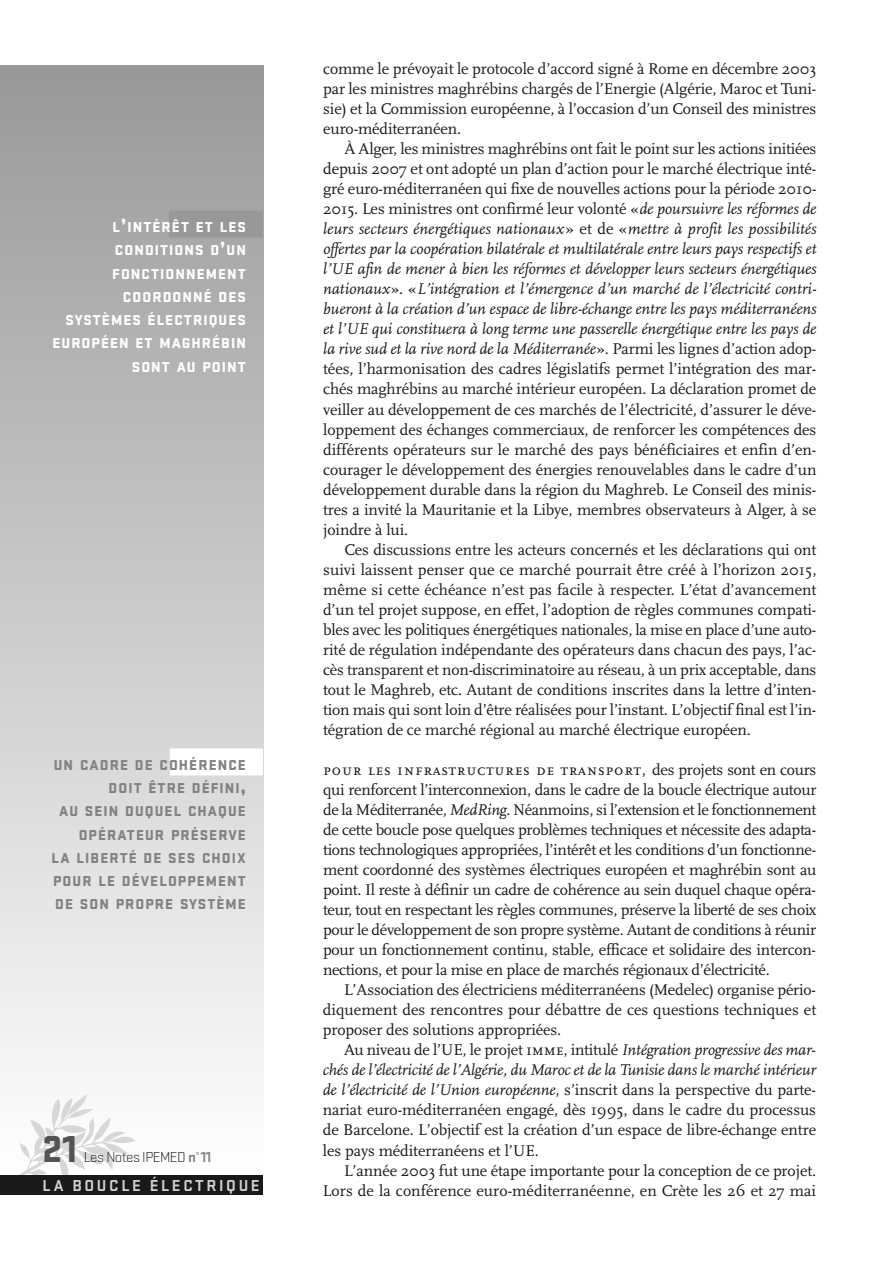
<style>
.page{position:relative;width:893px;height:1263px;background:#fff}
.page>*{position:absolute;margin:0;border:0;box-sizing:border-box;transform-origin:0 0}
.t1{font:900 39px "Stratum No 1";color:#535353}
.t2{font:700 16.5px "Stratum No 1";letter-spacing:.155em;color:#d1d1d1}
.t3{font:16.2px/20px "Scala";letter-spacing:-.005em;color:#191919;text-align:justify}
.t4{font:16.2px "Scala Caps";letter-spacing:.05em;color:#191919}
.t5{font:300 15px "Stratum No 1";letter-spacing:-.035em;color:#191919}
.t6{font:900 14.85px/23.2px "Stratum No 1";letter-spacing:.07em;color:#828282;text-align:right}
.t7{font:900 14.85px/23.2px "Stratum No 1";letter-spacing:.07em;color:#fff;text-align:right}
.s1{font-size:19.8px}
.s2{font-weight:700;color:#828282}
.s3{font-style:italic}
.s4{font-family:"Scala"}
.s5{font-family:"Scala Caps"}
</style>
<div class="page">
<div style="left:0;top:66px;width:263px;height:1111px;background:linear-gradient(to bottom,#989898,#fff)"></div>
<img style="left:15px;top:1098px;width:121px;height:78px">
<div style="left:0;top:1176px;width:263px;height:19px;background:#191919"></div>
<div style="left:169px;top:211px;width:94px;height:27px;background:#989898"></div>
<div style="left:170px;top:748px;width:93px;height:27px;background:#fff"></div>
<p class="t7" style="left:52px;top:217px;width:195px">L<span class="s1">’</span>INTÉRÊT ET LES<br>CONDITIONS D<span class="s1">’</span>UN<br>FONCTIONNEMENT<br>COORDONNÉ DES<br>SYSTÈMES ÉLECTRIQUES<br>EUROPÉEN ET MAGHRÉBIN<br>SONT AU POINT</p>
<p class="t6" style="left:52px;top:755px;width:196px">UN CADRE DE COHÉRENCE<br>DOIT ÊTRE DÉFINI<span class="s1">,<br></span>AU SEIN DUQUEL CHAQUE<br>OPÉRATEUR PRÉSERVE<br>LA LIBERTÉ DE SES CHOIX<br>POUR LE DÉVELOPPEMENT<br>DE SON PROPRE SYSTÈME</p>
<h1 class="t1" style="left:43px;top:1135px;width:36px">21</h1>
<p class="t5" style="left:84px;top:1151px;width:129px">Les Notes IPEMED <span class="s2">n°11</span></p>
<p class="t2" style="left:43px;top:1179px;width:219px">LA BOUCLE ÉLECTRIQUE</p>
<p class="t3" style="left:323px;top:58px;width:495px">comme le prévoyait le protocole d’accord signé à Rome en décembre 2003 par les ministres maghrébins chargés de l’Energie (Algérie, Maroc et Tuni&shy;sie) et la Commission européenne, à l’occasion d’un Conseil des ministres euro-méditerranéen.</p>
<p class="t3" style="left:323px;top:139px;width:495px;text-indent:21px">À Alger, les ministres maghrébins ont fait le point sur les actions initiées depuis 2007 et ont adopté un plan d’action pour le marché électrique inté&shy;gré euro-méditerranéen qui fixe de nouvelles actions pour la période 2010- 2015. Les ministres ont confirmé leur volonté «<span class="s3">de poursuivre les réformes de leurs secteurs énergétiques nationaux</span>» et de «<span class="s3">mettre à profit les possibilités offertes par la coopération bilatérale et multilatérale entre leurs pays respectifs et l’UE afin de mener à bien les réformes et développer leurs secteurs énergétiques nationaux</span>». «<span class="s3">L’intégration et l’émergence d’un marché de l’électricité contri&shy;bueront à la création d’un espace de libre-échange entre les pays méditerranéens et l’UE qui constituera à long terme une passerelle énergétique entre les pays de la rive sud et la rive nord de la Méditerranée</span>». Parmi les lignes d’action adop&shy;tées, l’harmonisation des cadres législatifs permet l’intégration des mar&shy;chés maghrébins au marché intérieur européen. La déclaration promet de veiller au développement de ces marchés de l’électricité, d’assurer le déve&shy;loppement des échanges commerciaux, de renforcer les compétences des différents opérateurs sur le marché des pays bénéficiaires et enfin d’en&shy;courager le développement des énergies renouvelables dans le cadre d’un développement durable dans la région du Maghreb. Le Conseil des minis&shy;tres a invité la Mauritanie et la Libye, membres observateurs à Alger, à se joindre à lui.</p>
<p class="t3" style="left:323px;top:539px;width:495px;text-indent:21px">Ces discussions entre les acteurs concernés et les déclarations qui ont suivi laissent penser que ce marché pourrait être créé à l’horizon 2015, même si cette échéance n’est pas facile à respecter. L’état d’avancement d’un tel projet suppose, en effet, l’adoption de règles communes compati&shy;bles avec les politiques énergétiques nationales, la mise en place d’une auto&shy;rité de régulation indépendante des opérateurs dans chacun des pays, l’ac&shy;cès transparent et non-discriminatoire au réseau, à un prix acceptable, dans tout le Maghreb, etc. Autant de conditions inscrites dans la lettre d’inten&shy;tion mais qui sont loin d’être réalisées pour l’instant. L’objectif final est l’in&shy;tégration de ce marché régional au marché électrique européen.</p>
<p class="t4" style="left:323px;top:760px;width:495px">pour les infrastructures de transport, <span class="s4">des projets sont en cours</span></p>
<p class="t3" style="left:323px;top:779px;width:495px">qui renforcent l’interconnexion, dans le cadre de la boucle électrique autour de la Méditerranée, <span class="s3">MedRing</span>. Néanmoins, si l’extension et le fonctionnement de cette boucle pose quelques problèmes techniques et nécessite des adapta&shy;tions technologiques appropriées, l’intérêt et les conditions d’un fonctionne&shy;ment coordonné des systèmes électriques européen et maghrébin sont au point. Il reste à définir un cadre de cohérence au sein duquel chaque opéra&shy;teur, tout en respectant les règles communes, préserve la liberté de ses choix pour le développement de son propre système. Autant de conditions à réunir pour un fonctionnement continu, stable, efficace et solidaire des intercon&shy;nections, et pour la mise en place de marchés régionaux d’électricité.</p>
<p class="t3" style="left:323px;top:980px;width:495px;text-indent:21px">L’Association des électriciens méditerranéens (Medelec) organise pério&shy;diquement des rencontres pour débattre de ces questions techniques et proposer des solutions appropriées.</p>
<p class="t3" style="left:323px;top:1040px;width:495px;text-indent:21px">Au niveau de l’UE, le projet <span class="s5">imme</span>, intitulé <span class="s3">Intégration progressive des mar&shy;chés de l’électricité de l’Algérie, du Maroc et de la Tunisie dans le marché intérieur de l’électricité de l’Union européenne</span>, s’inscrit dans la perspective du parte&shy;nariat euro-méditerranéen engagé, dès 1995, dans le cadre du processus de Barcelone. L’objectif est la création d’un espace de libre-échange entre les pays méditerranéens et l’UE.</p>
<p class="t3" style="left:323px;top:1160px;width:495px;text-align:right">L’année 2003 fut une étape importante pour la conception de ce projet.<br>Lors de la conférence euro-méditerranéenne, en Crète les 26 et 27 mai</p>
</div>
